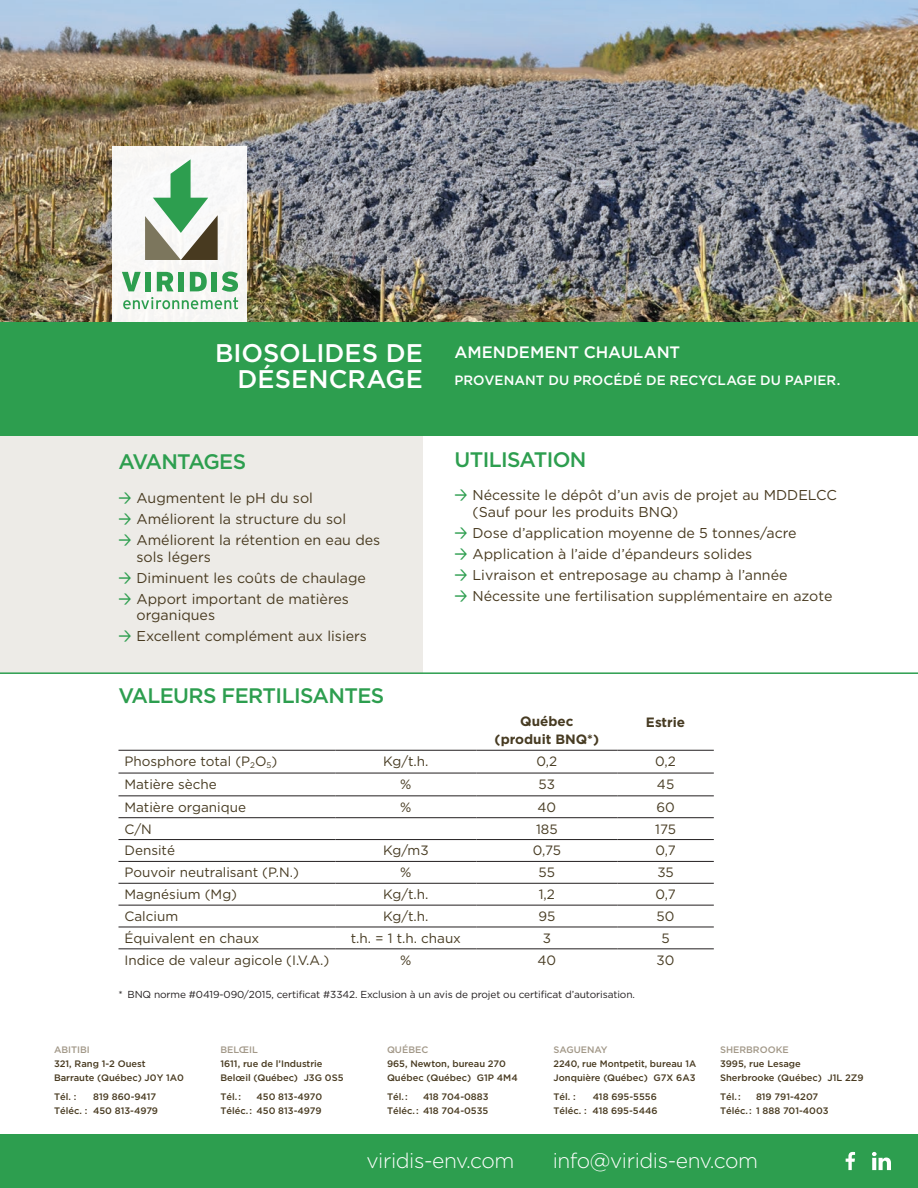
<style>
.page{position:relative;width:918px;height:1188px;background:#fff}
.page>*{position:absolute;margin:0;border:0;box-sizing:border-box;transform-origin:0 0}
.t1{font:500 25.5px/25.5px "Gotham";letter-spacing:.005em;color:#fff;text-align:right}
.t2{font:300 21px "Gotham";letter-spacing:-.02em;color:#fff}
.t3{font:500 21px "Gotham";letter-spacing:-.03em;color:#2d9e4f}
.t4{font:500 21px "Gotham";letter-spacing:-.05em;color:#2d9e4f}
.Introduction{font:500 16.5px "Gotham";color:#fff}
.t5{font:14.25px/16.5px "Gotham";color:#483a20}
.t6{font:13.5px "Gotham";color:#473b22}
.Introduction-2{font:500 13.5px "Gotham";letter-spacing:.005em;color:#fff}
.t7{font:700 13.5px/18px "Gotham";color:#473b22;text-align:center}
.t8{font:10.2px "Gotham";letter-spacing:-.01em;color:#231f20}
.t9{font:500 9.3px/14.2px "Gotham";color:#483a20}
.t10{font:500 9.3px "Gotham";color:#a29888}
.s1{font-family:"DIN";font-weight:500;color:#2d9e4f}
</style>
<div class="page">
<div style="left:0;top:436px;width:423px;height:236px;background:#edebe7"></div>
<img style="left:0;top:0;width:918px;height:322px">
<div style="left:112px;top:147px;width:136px;height:175px;background:#f9f8f7"></div>
<div style="left:0;top:322px;width:918px;height:114px;background:#2d9e4f"></div>
<svg style="left:145px;top:159px;width:73px;height:101px"></svg>
<svg style="left:122px;top:272px;width:116px;height:37px"></svg>
<hr style="left:118px;top:750px;width:217px;height:1px;background:#231f20">
<hr style="left:335px;top:750px;width:141px;height:1px;background:#231f20">
<hr style="left:476px;top:750px;width:141px;height:1px;background:#231f20">
<hr style="left:617px;top:750px;width:97px;height:1px;background:#231f20">
<hr style="left:118px;top:773px;width:217px;height:1px;background:#231f20">
<hr style="left:335px;top:773px;width:141px;height:1px;background:#231f20">
<hr style="left:476px;top:773px;width:141px;height:1px;background:#231f20">
<hr style="left:617px;top:773px;width:97px;height:1px;background:#231f20">
<hr style="left:118px;top:796px;width:217px;height:1px;background:#231f20">
<hr style="left:335px;top:796px;width:141px;height:1px;background:#231f20">
<hr style="left:476px;top:796px;width:141px;height:1px;background:#231f20">
<hr style="left:617px;top:796px;width:97px;height:1px;background:#231f20">
<hr style="left:118px;top:817px;width:217px;height:1px;background:#231f20">
<hr style="left:335px;top:817px;width:141px;height:1px;background:#231f20">
<hr style="left:476px;top:817px;width:141px;height:1px;background:#231f20">
<hr style="left:617px;top:817px;width:97px;height:1px;background:#231f20">
<hr style="left:118px;top:839px;width:217px;height:1px;background:#231f20">
<hr style="left:335px;top:839px;width:141px;height:1px;background:#231f20">
<hr style="left:476px;top:839px;width:141px;height:1px;background:#231f20">
<hr style="left:617px;top:839px;width:97px;height:1px;background:#231f20">
<hr style="left:118px;top:861px;width:217px;height:1px;background:#231f20">
<hr style="left:335px;top:861px;width:141px;height:1px;background:#231f20">
<hr style="left:476px;top:861px;width:141px;height:1px;background:#231f20">
<hr style="left:617px;top:861px;width:97px;height:1px;background:#231f20">
<hr style="left:118px;top:883px;width:217px;height:1px;background:#231f20">
<hr style="left:335px;top:883px;width:141px;height:1px;background:#231f20">
<hr style="left:476px;top:883px;width:141px;height:1px;background:#231f20">
<hr style="left:617px;top:883px;width:97px;height:1px;background:#231f20">
<hr style="left:118px;top:905px;width:217px;height:1px;background:#231f20">
<hr style="left:335px;top:905px;width:141px;height:1px;background:#231f20">
<hr style="left:476px;top:905px;width:141px;height:1px;background:#231f20">
<hr style="left:617px;top:905px;width:97px;height:1px;background:#231f20">
<hr style="left:118px;top:927px;width:217px;height:1px;background:#231f20">
<hr style="left:335px;top:927px;width:141px;height:1px;background:#231f20">
<hr style="left:476px;top:927px;width:141px;height:1px;background:#231f20">
<hr style="left:617px;top:927px;width:97px;height:1px;background:#231f20">
<hr style="left:118px;top:949px;width:217px;height:1px;background:#231f20">
<hr style="left:335px;top:949px;width:141px;height:1px;background:#231f20">
<hr style="left:476px;top:949px;width:141px;height:1px;background:#231f20">
<hr style="left:617px;top:949px;width:97px;height:1px;background:#231f20">
<hr style="left:0;top:672px;width:918px;height:2px;background:#2d9e4f">
<div style="left:0;top:1134px;width:918px;height:54px;background:#2d9e4f"></div>
<svg style="left:872px;top:1152px;width:19px;height:18px"></svg>
<svg style="left:846px;top:1152px;width:9px;height:18px"></svg>
<p class="t1" style="left:215px;top:340px;width:210px">BIOSOLIDES DE<br>DÉSENCRAGE</p>
<p class="t4" style="left:118px;top:449px;width:129px">AVANTAGES</p>
<p class="t5" style="left:118px;top:490px;width:196px"><span class="s1">&gt;</span> Augmentent le pH du sol</p>
<p class="t5" style="left:118px;top:511px;width:229px"><span class="s1">&gt;</span> Améliorent la structure du sol</p>
<p class="t5" style="left:136px;top:532px;width:245px;text-indent:-18px"><span class="s1">&gt;</span> Améliorent la rétention en eau des sols légers</p>
<p class="t5" style="left:118px;top:569px;width:249px"><span class="s1">&gt;</span> Diminuent les coûts de chaulage</p>
<p class="t5" style="left:136px;top:590px;width:214px;text-indent:-18px"><span class="s1">&gt;</span> Apport important de matières organiques</p>
<p class="t5" style="left:118px;top:628px;width:250px"><span class="s1">&gt;</span> Excellent complément aux lisiers</p>
<p class="t3" style="left:118px;top:684px;width:267px">VALEURS FERTILISANTES</p>
<p class="Introduction" style="left:454px;top:343px;width:227px">AMENDEMENT CHAULANT</p>
<p class="Introduction-2" style="left:454px;top:373px;width:387px">PROVENANT DU PROCÉDÉ DE RECYCLAGE DU PAPIER.</p>
<p class="t3" style="left:454px;top:448px;width:134px">UTILISATION</p>
<p class="t5" style="left:472px;top:487px;width:366px;text-indent:-18px"><span class="s1">&gt;</span> Nécessite le dépôt d’un avis de projet au MDDELCC (Sauf pour les produits BNQ)</p>
<p class="t5" style="left:454px;top:524px;width:344px"><span class="s1">&gt;</span> Dose d’application moyenne de 5 tonnes/acre</p>
<p class="t5" style="left:454px;top:545px;width:299px"><span class="s1">&gt;</span> Application à l’aide d’épandeurs solides</p>
<p class="t5" style="left:454px;top:566px;width:335px"><span class="s1">&gt;</span> Livraison et entreposage au champ à l’année</p>
<p class="t5" style="left:454px;top:587px;width:380px"><span class="s1">&gt;</span> Nécessite une fertilisation supplémentaire en azote</p>
<p class="t7" style="left:495px;top:712px;width:106px">Québec (produit BNQ*)</p>
<p class="t7" style="left:646px;top:713px;width:41px">Estrie</p>
<p class="t6" style="left:124px;top:754px;width:154px">Phosphore total (P<sub>2</sub>O<sub>5</sub>)</p>
<p class="t6" style="left:383px;top:754px;width:47px">Kg/t.h.</p>
<p class="t6" style="left:537px;top:754px;width:22px">0,2</p>
<p class="t6" style="left:655px;top:754px;width:22px">0,2</p>
<p class="t6" style="left:124px;top:777px;width:94px">Matière sèche</p>
<p class="t6" style="left:400px;top:777px;width:13px">%</p>
<p class="t6" style="left:539px;top:777px;width:18px">53</p>
<p class="t6" style="left:657px;top:777px;width:19px">45</p>
<p class="t6" style="left:124px;top:799px;width:123px">Matière organique</p>
<p class="t6" style="left:400px;top:799px;width:13px">%</p>
<p class="t6" style="left:538px;top:799px;width:20px">40</p>
<p class="t6" style="left:656px;top:799px;width:20px">60</p>
<p class="t6" style="left:124px;top:821px;width:29px">C/N</p>
<p class="t6" style="left:536px;top:821px;width:23px">185</p>
<p class="t6" style="left:655px;top:821px;width:22px">175</p>
<p class="t6" style="left:124px;top:843px;width:52px">Densité</p>
<p class="t6" style="left:383px;top:843px;width:47px">Kg/m3</p>
<p class="t6" style="left:533px;top:843px;width:30px">0,75</p>
<p class="t6" style="left:655px;top:843px;width:22px">0,7</p>
<p class="t6" style="left:124px;top:865px;width:176px">Pouvoir neutralisant (P.N.)</p>
<p class="t6" style="left:400px;top:865px;width:13px">%</p>
<p class="t6" style="left:539px;top:865px;width:18px">55</p>
<p class="t6" style="left:657px;top:865px;width:18px">35</p>
<p class="t6" style="left:124px;top:887px;width:114px">Magnésium (Mg)</p>
<p class="t6" style="left:383px;top:887px;width:47px">Kg/t.h.</p>
<p class="t6" style="left:539px;top:887px;width:18px">1,2</p>
<p class="t6" style="left:655px;top:887px;width:22px">0,7</p>
<p class="t6" style="left:124px;top:909px;width:55px">Calcium</p>
<p class="t6" style="left:383px;top:909px;width:47px">Kg/t.h.</p>
<p class="t6" style="left:538px;top:909px;width:18px">95</p>
<p class="t6" style="left:657px;top:909px;width:19px">50</p>
<p class="t6" style="left:124px;top:931px;width:136px">Équivalent en chaux</p>
<p class="t6" style="left:351px;top:931px;width:112px">t.h. = 1 t.h. chaux</p>
<p class="t6" style="left:543px;top:931px;width:10px">3</p>
<p class="t6" style="left:661px;top:931px;width:10px">5</p>
<p class="t6" style="left:124px;top:952px;width:206px">Indice de valeur agicole (I.V.A.)</p>
<p class="t6" style="left:400px;top:952px;width:13px">%</p>
<p class="t6" style="left:538px;top:952px;width:20px">40</p>
<p class="t6" style="left:657px;top:952px;width:19px">30</p>
<p class="t8" style="left:118px;top:989px;width:518px">* BNQ norme #0419-090/2015, certificat #3342. Exclusion à un avis de projet ou certificat d’autorisation.</p>
<p class="t10" style="left:54px;top:1044px;width:37px">ABITIBI</p>
<p class="t9" style="left:54px;top:1057px;width:132px">321, Rang 1-2 Ouest<br>Barraute (Québec) J0Y 1A0</p>
<p class="t9" style="left:54px;top:1090px;width:24px">Tél. :</p>
<p class="t9" style="left:93px;top:1090px;width:65px">819 860-9417</p>
<p class="t9" style="left:54px;top:1104px;width:106px">Téléc. : 450 813-4979</p>
<p class="t10" style="left:221px;top:1044px;width:39px">BELŒIL</p>
<p class="t9" style="left:221px;top:1057px;width:125px">1611, rue de l’Industrie<br>Belœil (Québec) J3G 0S5</p>
<p class="t9" style="left:221px;top:1090px;width:22px">Tél.:</p>
<p class="t9" style="left:221px;top:1090px;width:103px;text-align:right">450 813-4970<br>Téléc.: 450 813-4979</p>
<p class="t10" style="left:387px;top:1044px;width:43px">QUÉBEC</p>
<p class="t9" style="left:387px;top:1057px;width:132px">965, Newton, bureau 270<br>Québec (Québec) G1P 4M4</p>
<p class="t9" style="left:387px;top:1090px;width:22px">Tél.:</p>
<p class="t9" style="left:387px;top:1090px;width:103px;text-align:right">418 704-0883<br>Téléc.: 418 704-0535</p>
<p class="t10" style="left:554px;top:1044px;width:56px">SAGUENAY</p>
<p class="t9" style="left:554px;top:1057px;width:144px">2240, rue Montpetit, bureau 1A<br>Jonquière (Québec) G7X 6A3</p>
<p class="t9" style="left:554px;top:1090px;width:24px">Tél. :</p>
<p class="t9" style="left:593px;top:1090px;width:66px">418 695-5556</p>
<p class="t9" style="left:554px;top:1104px;width:106px">Téléc. : 418 695-5446</p>
<p class="t10" style="left:720px;top:1044px;width:70px">SHERBROOKE</p>
<p class="t9" style="left:720px;top:1057px;width:145px">3995, rue Lesage<br>Sherbrooke (Québec) J1L 2Z9</p>
<p class="t9" style="left:720px;top:1090px;width:22px">Tél.:</p>
<p class="t9" style="left:720px;top:1090px;width:110px;text-indent:36px">819 791-4207<br>Téléc.: 1 888 701-4003</p>
<p class="t2" style="left:366px;top:1149px;width:149px">viridis-env.com</p>
<p class="t2" style="left:553px;top:1149px;width:207px">info@viridis-env.com</p>
</div>
